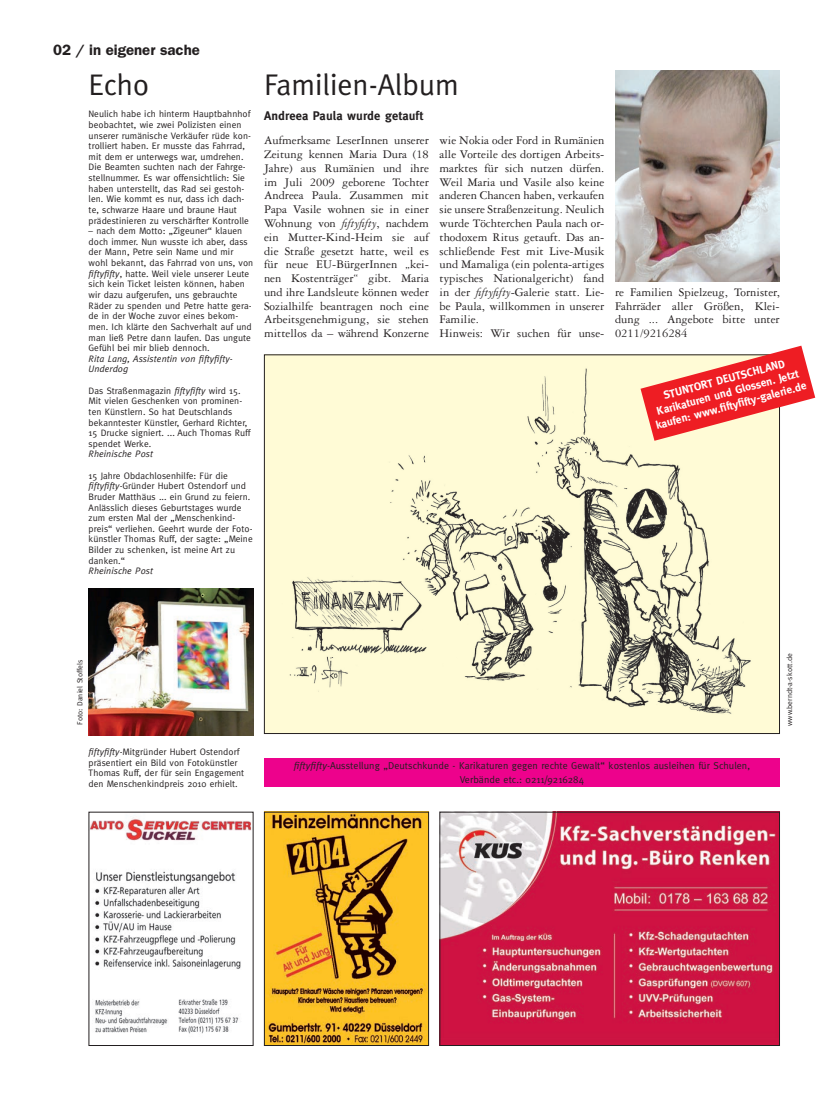
<style>
.page{position:relative;width:833px;height:1099px;background:#fff}
.page>*{position:absolute;margin:0;border:0;box-sizing:border-box;transform-origin:0 0}
.t1{font:30px "Meta";color:#231f20}
.t2{font:600 15px "Franklin Gothic";color:#231f20}
.t3{font:12.5px/13.8px "Garamond Three";color:#231f20;text-align:justify}
.t4{font:700 12.5px "Meta";letter-spacing:.01em;color:#231f20}
.t5{font:700 11.25px/13.5px "Meta";color:#fff;text-align:center}
.t6{font:10px/13.8px "Meta";letter-spacing:.01em;color:#231f20;text-align:center}
.t7{font:9.38px/10.6px "Meta";letter-spacing:.005em;color:#231f20}
.t8{font:italic 9.38px/10.6px "Meta";letter-spacing:.005em;color:#231f20}
.t9{font:7.5px "Meta";color:#231f20}
.s1{font-style:italic}
</style>
<div class="page">
<div style="left:264px;top:758px;width:516px;height:29px;background:#ed028c"></div>
<img style="left:91px;top:818px;width:160px;height:216px">
<img style="left:441px;top:813px;width:337px;height:230px">
<div style="left:439px;top:811px;width:341px;height:234px;border:1px solid #231f20"></div>
<img style="left:266px;top:813px;width:161px;height:230px">
<div style="left:264px;top:811px;width:165px;height:234px;border:1px solid #231f20"></div>
<img style="left:266px;top:356px;width:512px;height:375px">
<svg style="left:640px;top:345px;width:175px;height:96px"></svg>
<img style="left:615px;top:71px;width:165px;height:210px">
<img style="left:89px;top:589px;width:164px;height:146px">
<h2 class="t2" style="left:53px;top:41px;width:148px">02 / in eigener sache</h2>
<h1 class="t1" style="left:89px;top:67px;width:62px">Echo</h1>
<p class="t7" style="left:89px;top:109px;width:164px">Neulich habe ich hinterm Hauptbahnhof beobachtet, wie zwei Polizisten einen unserer rumänische Verkäufer rüde kon&shy;trolliert haben. Er musste das Fahrrad, mit dem er unterwegs war, umdrehen.<br>Die Beamten suchten nach der Fahrge&shy;stellnummer. Es war offensichtlich: Sie haben unterstellt, das Rad sei gestoh&shy;len. Wie kommt es nur, dass ich dach&shy;te, schwarze Haare und braune Haut prädestinieren zu verschärfter Kontrolle</p>
<p class="t7" style="left:89px;top:225px;width:166px">– nach dem Motto: „Zigeuner“ klauen doch immer. Nun wusste ich aber, dass der Mann, Petre sein Name und mir wohl bekannt, das Fahrrad von uns, von <span class="s1">fiftyfifty</span>, hatte. Weil viele unserer Leute sich kein Ticket leisten können, haben wir dazu aufgerufen, uns gebrauchte Räder zu spenden und Petre hatte gera&shy;de in der Woche zuvor eines bekom&shy;men. Ich klärte den Sachverhalt auf und man ließ Petre dann laufen. Das ungute Gefühl bei mir blieb dennoch.</p>
<p class="t8" style="left:89px;top:353px;width:146px">Rita Lang, Assistentin von fiftyfifty-<br>Underdog</p>
<p class="t7" style="left:89px;top:385px;width:163px">Das Straßenmagazin <span class="s1">fiftyfifty</span> wird 15.<br>Mit vielen Geschenken von prominen&shy;ten Künstlern. So hat Deutschlands bekanntester Künstler, Gerhard Richter, 15 Drucke signiert. ... Auch Thomas Ruff spendet Werke.</p>
<p class="t8" style="left:89px;top:449px;width:66px">Rheinische Post</p>
<p class="t7" style="left:89px;top:470px;width:166px">15 Jahre Obdachlosenhilfe: Für die <span class="s1">fiftyfifty</span>-Gründer Hubert Ostendorf und Bruder Matthäus ... ein Grund zu feiern.<br>Anlässlich dieses Geburtstages wurde zum ersten Mal der „Menschenkind&shy;preis“ verliehen. Geehrt wurde der Foto&shy;künstler Thomas Ruff, der sagte: „Meine Bilder zu schenken, ist meine Art zu danken.“</p>
<p class="t8" style="left:89px;top:565px;width:66px">Rheinische Post</p>
<h1 class="t1" style="left:264px;top:67px;width:196px">Familien-Album</h1>
<h3 class="t4" style="left:264px;top:108px;width:161px">Andreea Paula wurde getauft</h3>
<p class="t3" style="left:264px;top:134px;width:166px">Aufmerksame LeserInnen unserer Zeitung kennen Maria Dura (18<br>Jahre) aus Rumänien und ihre im Juli 2009 geborene Tochter Andreea Paula. Zusammen mit Papa Vasile wohnen sie in einer Wohnung von <span class="s1">fiftyfifty</span>, nachdem ein Mutter-Kind-Heim sie auf die Straße gesetzt hatte, weil es für neue EU-BürgerInnen „kei&shy;nen Kostenträger“ gibt. Maria und ihre Landsleute können weder Sozialhilfe beantragen noch eine Arbeitsgenehmigung, sie stehen mittellos da – während Konzerne</p>
<p class="t3" style="left:439px;top:134px;width:166px;text-align:left">wie Nokia oder Ford in Rumänien alle Vorteile des dortigen Arbeits&shy;marktes für sich nutzen dürfen.<br>Weil Maria und Vasile also keine anderen Chancen haben, verkaufen sie unsere Straßenzeitung. Neulich wurde Töchterchen Paula nach or&shy;thodoxem Ritus getauft. Das an&shy;schließende Fest mit Live-Musik und Mamaliga (ein polenta-artiges typisches Nationalgericht) fand in der <span class="s1">fiftyfifty</span>-Galerie statt. Lie&shy;be Paula, willkommen in unserer<br>Familie.<br>Hinweis: Wir suchen für unse-</p>
<h3 class="t3" style="left:615px;top:285px;width:166px">re Familien Spielzeug, Tornister, Fahrräder aller Größen, Klei&shy;dung ... Angebote bitte unter 0211/9216284</h3>
<p class="t5" style="left:647px;top:393px;width:157px;rotate:-15deg">STUNTORT DEUTSCHLAND<br>Karikaturen und Glossen. Jetzt kaufen: www.fi ftyfi fty-galerie.de</p>
<p class="t9" style="left:76px;top:724px;width:66px;rotate:-90deg">Foto: Daniel Stoffels</p>
<p class="t7" style="left:89px;top:746px;width:157px"><span class="s1">fiftyfifty</span>-Mitgründer Hubert Ostendorf präsentiert ein Bild von Fotokünstler Thomas Ruff, der für sein Engagement den Menschenkindpreis 2010 erhielt.</p>
<p class="t6" style="left:294px;top:758px;width:458px"><span class="s1">fiftyfifty</span>-Ausstellung „Deutschkunde - Karikaturen gegen rechte Gewalt“ kostenlos ausleihen für Schulen,<br>Verbände etc.: 0211/9216284</p>
<p class="t9" style="left:785px;top:725px;width:74px;rotate:-90deg">www.berndt-a-skott.de</p>
</div>
